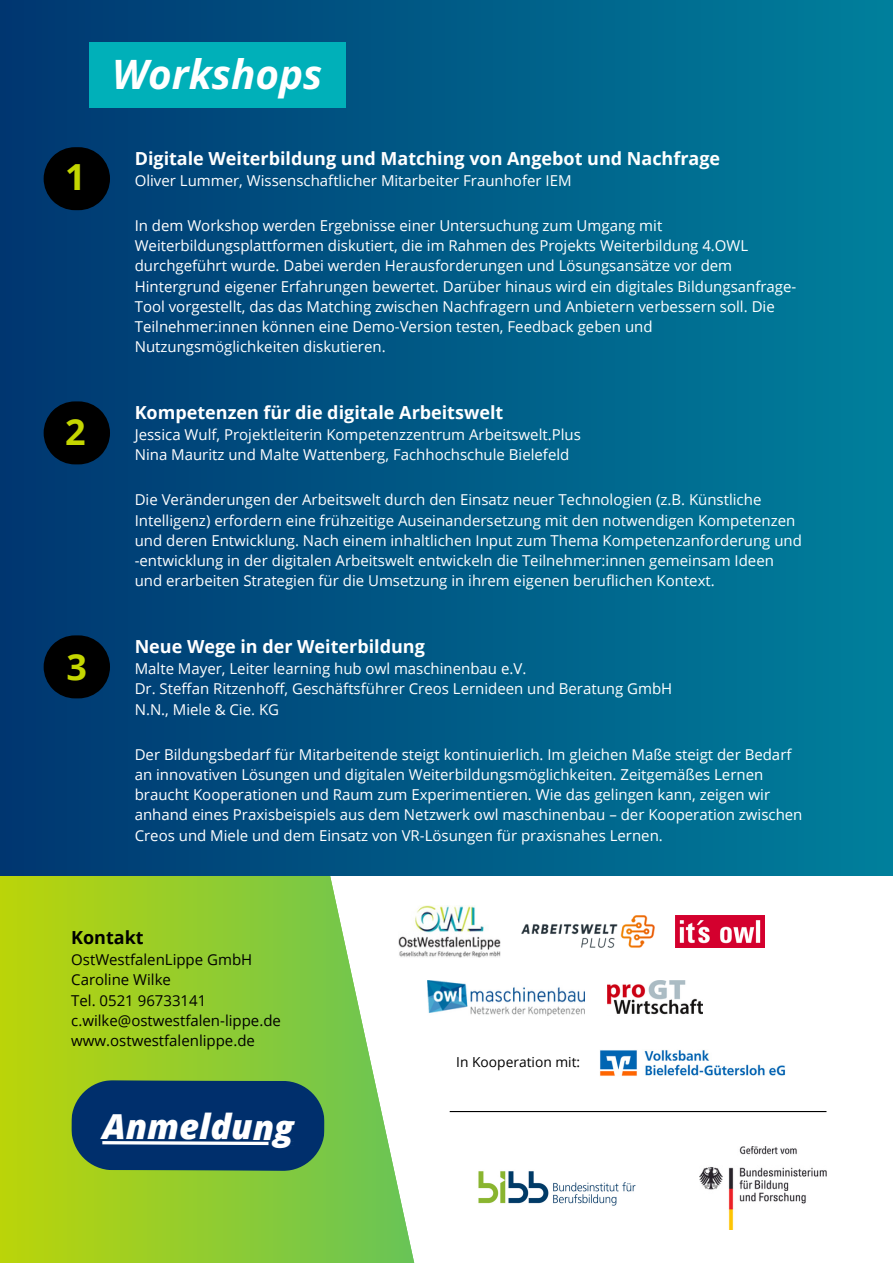
<style>
.page{position:relative;width:893px;height:1264px;background:#fff}
.page>*{position:absolute;margin:0;border:0;box-sizing:border-box;transform-origin:0 0}
.t1{font:italic 700 40.5px "Open Sans";color:#fff}
.t2{font:700 36px "Open Sans";color:#c4d600}
.t3{font:italic 800 34.5px "Open Sans";letter-spacing:-.005em;color:#fff}
.t4{font:700 18px "Open Sans";color:#fff}
.t5{font:700 18px "Open Sans";color:#000}
.t6{font:15px/20.2px "Open Sans";color:#fff}
.t7{font:15px/20.2px "Open Sans";color:#000}
.t8{font:13.8px "Open Sans";color:#000}
</style>
<div class="page">
<svg style="left:0;top:875px;width:325px;height:387px;background:#9dcd24"></svg>
<svg style="left:325px;top:875px;width:567px;height:387px"></svg>
<div style="left:0;top:0;width:892px;height:875px;background:linear-gradient(to right,#003670,#007f9c)"></div>
<div style="left:89px;top:42px;width:256px;height:65px;background:#00b0b9"></div>
<svg style="left:44px;top:147px;width:66px;height:63px;background:#000c17"></svg>
<svg style="left:44px;top:401px;width:66px;height:63px;background:#000c17"></svg>
<svg style="left:44px;top:635px;width:66px;height:63px;background:#000c17"></svg>
<img style="left:520px;top:914px;width:135px;height:34px">
<img style="left:398px;top:905px;width:102px;height:52px">
<img style="left:675px;top:915px;width:89px;height:32px">
<img style="left:427px;top:980px;width:157px;height:35px">
<img style="left:608px;top:980px;width:94px;height:35px">
<img style="left:699px;top:1146px;width:127px;height:83px">
<img style="left:599px;top:1049px;width:186px;height:27px">
<img style="left:461px;top:1156px;width:191px;height:64px">
<svg style="left:71px;top:1079px;width:253px;height:92px;background:#134269"></svg>
<hr style="left:449px;top:1110px;width:377px;height:2px;background:#000">
<h2 class="t2" style="left:65px;top:152px;width:22px">1</h2>
<h2 class="t2" style="left:65px;top:406px;width:22px">2</h2>
<h2 class="t2" style="left:66px;top:642px;width:22px">3</h2>
<h1 class="t1" style="left:112px;top:46px;width:212px">Workshops</h1>
<p class="t4" style="left:135px;top:145px;width:587px">Digitale Weiterbildung und Matching von Angebot und Nachfrage</p>
<p class="t6" style="left:135px;top:170px;width:438px">Oliver Lummer, Wissenschaftlicher Mitarbeiter Fraunhofer IEM</p>
<p class="t6" style="left:135px;top:215px;width:663px">In dem Workshop werden Ergebnisse einer Untersuchung zum Umgang mit Weiterbildungsplattformen diskutiert, die im Rahmen des Projekts Weiterbildung 4.OWL durchgeführt wurde. Dabei werden Herausforderungen und Lösungsansätze vor dem Hintergrund eigener Erfahrungen bewertet. Darüber hinaus wird ein digitales Bildungsanfrage-Tool vorgestellt, das das Matching zwischen Nachfragern und Anbietern verbessern soll. Die Teilnehmer:innen können eine Demo-Version testen, Feedback geben und Nutzungsmöglichkeiten diskutieren.</p>
<p class="t4" style="left:135px;top:399px;width:370px">Kompetenzen für die digitale Arbeitswelt</p>
<p class="t6" style="left:135px;top:424px;width:447px">Jessica Wulf, Projektleiterin Kompetenzzentrum Arbeitswelt.Plus<br>Nina Mauritz und Malte Wattenberg, Fachhochschule Bielefeld</p>
<p class="t6" style="left:135px;top:489px;width:668px">Die Veränderungen der Arbeitswelt durch den Einsatz neuer Technologien (z.B. Künstliche Intelligenz) erfordern eine frühzeitige Auseinandersetzung mit den notwendigen Kompetenzen und deren Entwicklung. Nach einem inhaltlichen Input zum Thema Kompetenzanforderung und -entwicklung in der digitalen Arbeitswelt entwickeln die Teilnehmer:innen gemeinsam Ideen und erarbeiten Strategien für die Umsetzung in ihrem eigenen beruflichen Kontext.</p>
<p class="t4" style="left:135px;top:633px;width:291px">Neue Wege in der Weiterbildung</p>
<p class="t6" style="left:135px;top:658px;width:539px">Malte Mayer, Leiter learning hub owl maschinenbau e.V.<br>Dr. Steffan Ritzenhoff, Geschäftsführer Creos Lernideen und Beratung GmbH<br>N.N., Miele &amp; Cie. KG</p>
<p class="t6" style="left:135px;top:743px;width:669px">Der Bildungsbedarf für Mitarbeitende steigt kontinuierlich. Im gleichen Maße steigt der Bedarf an innovativen Lösungen und digitalen Weiterbildungsmöglichkeiten. Zeitgemäßes Lernen braucht Kooperationen und Raum zum Experimentieren. Wie das gelingen kann, zeigen wir anhand eines Praxisbeispiels aus dem Netzwerk owl maschinenbau – der Kooperation zwischen Creos und Miele und dem Einsatz von VR-Lösungen für praxisnahes Lernen.</p>
<p class="t5" style="left:71px;top:924px;width:74px">Kontakt</p>
<p class="t7" style="left:71px;top:949px;width:211px">OstWestfalenLippe GmbH<br>Caroline Wilke<br>Tel. 0521 96733141 c.wilke@ostwestfalen-lippe.de www.ostwestfalenlippe.de</p>
<h3 class="t3" style="left:102px;top:1102px;width:193px">Anmeldung</h3>
<p class="t8" style="left:456px;top:1052px;width:125px">In Kooperation mit:</p>
</div>
